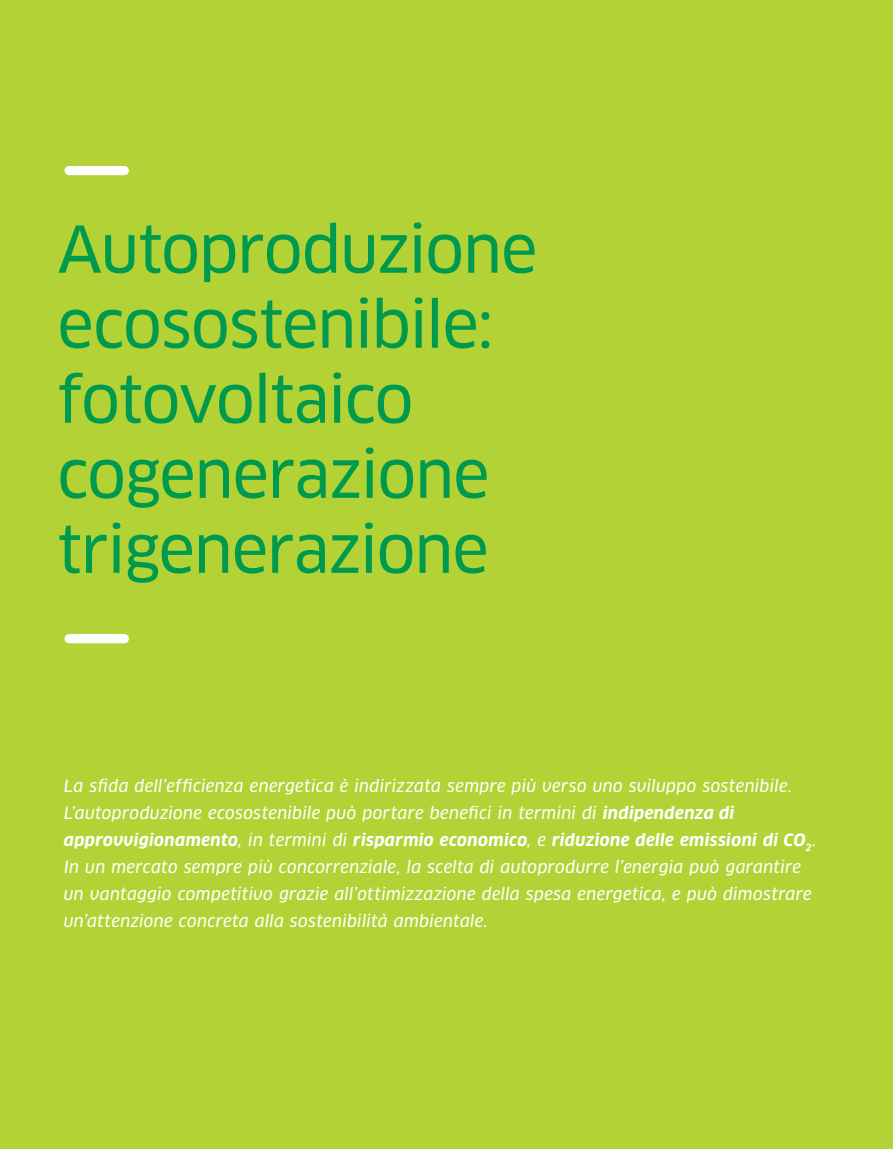
<style>
.page{position:relative;width:893px;height:1149px;background:#fff}
.page>*{position:absolute;margin:0;border:0;box-sizing:border-box;transform-origin:0 0}
.t1{font:63px/75px "Clan Pro News";letter-spacing:-.025em;color:#009a4e}
.t2{font:italic 16.5px/27px "Clan Pro News";letter-spacing:.015em;color:#fff}
.t3{font:italic 700 16.5px "Clan Pro";letter-spacing:.02em;color:#fff}
.s1{font-family:"Clan Pro";font-weight:700}
.s2{font-family:"Clan Pro News";font-weight:400}
</style>
<div class="page">
<div style="left:0;top:0;width:893px;height:1148px;background:#b3d235"></div>
<div style="left:69px;top:166px;width:55px;height:9px;background:#fff"></div>
<div style="left:69px;top:634px;width:55px;height:9px;background:#fff"></div>
<h1 class="t1" style="left:57px;top:212px;width:482px">Autoproduzione ecosostenibile: fotovoltaico cogenerazione trigenerazione</h1>
<p class="t2" style="left:64px;top:772px;width:730px">La sfida dell’efficienza energetica è indirizzata sempre più verso uno sviluppo sostenibile.<br>L’autoproduzione ecosostenibile può portare benefici in termini di <span class="s1">indipendenza di</span></p>
<p class="t3" style="left:64px;top:829px;width:754px">approvvigionamento<span class="s2">, in termini di</span> risparmio economico<span class="s2">, e</span> riduzione delle emissioni di CO<sub>2</sub><span class="s2">.</span></p>
<p class="t2" style="left:64px;top:853px;width:749px">In un mercato sempre più concorrenziale, la scelta di autoprodurre l’energia può garantire un vantaggio competitivo grazie all’ottimizzazione della spesa energetica, e può dimostrare un’attenzione concreta alla sostenibilità ambientale.</p>
</div>
